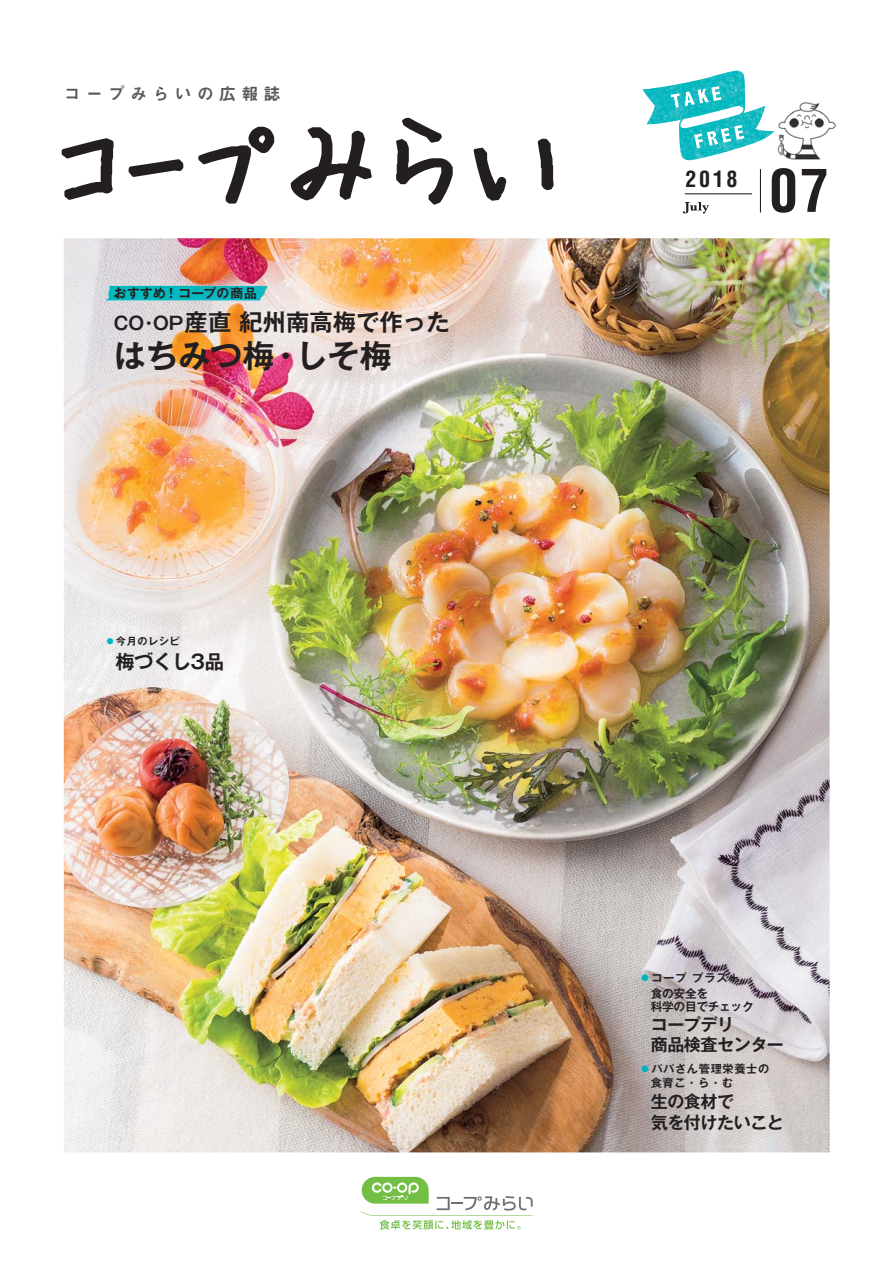
<style>
.page{position:relative;width:893px;height:1263px;background:#fff}
.page>*{position:absolute;margin:0;border:0;box-sizing:border-box;transform-origin:0 0}
.t1{font:700 condensed 58.2px "Helvetica LT Std";color:#231f20}
.t2{font:32.1px "Gothic MB101 Pr 6 N De Bold 90 pv RKSJ H";color:#231f20}
.t3{font:23.4px "Gothic MB101 Pr 6 N De Bold 90 pv RKSJ H";color:#231f20}
.t4{font:700 condensed 22.05px "Helvetica LT Std";color:#231f20}
.t5{font:19.35px "Gothic MB101 Pr 6 N De Bold 90 pv RKSJ H";letter-spacing:-.025em;color:#231f20}
.t6{font:16.95px/20.2px "Gothic MB101 Pr 6 N De Bold 90 pv RKSJ H";letter-spacing:-.025em;color:#231f20}
.t7{font:16.8px "Midashi Go Pr 6 N MB31 90 pv RKSJ H";letter-spacing:.325em;color:#58595b}
.t8{font:12.75px "Gothic MB101 Pr 6 N De Bold 90 pv RKSJ H";letter-spacing:.02em;color:#231f20}
.t9{font:11.7px/12.8px "Gothic MB101 Pr 6 N De Bold 90 pv RKSJ H";letter-spacing:-.025em;color:#231f20}
.t10{font:11.1px/13.4px "Gothic MB101 Pr 6 N De Bold 90 pv RKSJ H";letter-spacing:.06em;color:#231f20}
.t11{font:10.05px "Gothic MB101 Pr 6 N De Bold 90 pv RKSJ H";letter-spacing:.06em;color:#231f20}
.s1{font-size:18px}
.s2{color:#00b6bd}
</style>
<div class="page">
<img style="left:64px;top:238px;width:765px;height:914px">
<hr style="left:684px;top:193px;width:68px;height:1px;background:#231f20">
<hr style="left:760px;top:169px;width:1px;height:44px;background:#231f20">
<svg style="left:682px;top:202px;width:26px;height:12px"></svg>
<img style="left:777px;top:102px;width:59px;height:58px">
<img style="left:130px;top:300px;width:130px;height:1px">
<img style="left:642px;top:71px;width:132px;height:89px">
<svg style="left:62px;top:138px;width:51px;height:62px"></svg>
<svg style="left:128px;top:159px;width:55px;height:18px"></svg>
<svg style="left:198px;top:127px;width:76px;height:77px"></svg>
<svg style="left:291px;top:127px;width:81px;height:73px"></svg>
<svg style="left:396px;top:118px;width:56px;height:87px"></svg>
<svg style="left:537px;top:139px;width:16px;height:51px"></svg>
<svg style="left:473px;top:148px;width:33px;height:53px"></svg>
<svg style="left:361px;top:1177px;width:171px;height:53px"></svg>
<p class="t7" style="left:64px;top:87px;width:218px">コープみらいの広報誌</p>
<p class="t8" style="left:114px;top:288px;width:145px">おすすめ！コープの商品</p>
<h3 class="t3" style="left:114px;top:313px;width:337px"><span class="s1">CO・OP</span>産直 紀州南高梅で作った</h3>
<h2 class="t2" style="left:114px;top:344px;width:280px">はちみつ梅・しそ梅</h2>
<p class="t11" style="left:105px;top:637px;width:76px"><span class="s2">●</span>今月のレシピ</p>
<p class="t5" style="left:115px;top:655px;width:110px">梅づくし3品</p>
<h3 class="t4" style="left:685px;top:167px;width:54px">2018</h3>
<h1 class="t1" style="left:769px;top:158px;width:62px">07</h1>
<p class="t10" style="left:639px;top:972px;width:101px"><span class="s2">●</span>コープ プラス＋</p>
<p class="t9" style="left:650px;top:989px;width:104px">食の安全を<br>科学の目でチェック</p>
<p class="t6" style="left:650px;top:1017px;width:135px">コープデリ<br>商品検査センター</p>
<p class="t10" style="left:650px;top:1064px;width:120px;text-indent:-11px"><span class="s2">●</span>パパさん管理栄養士の食育こ・ら・む</p>
<p class="t6" style="left:650px;top:1094px;width:135px">生の食材で<br>気を付けたいこと</p>
</div>
